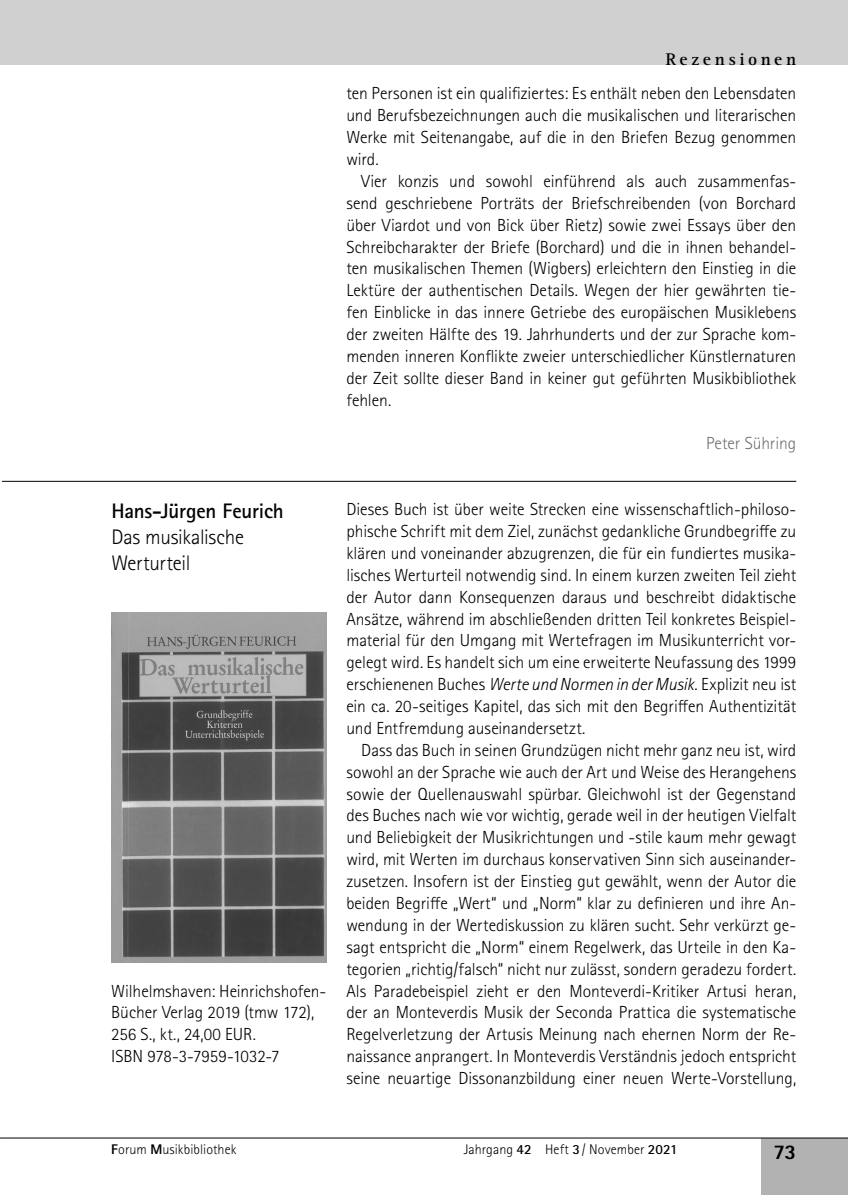
<style>
.page{position:relative;width:848px;height:1195px;background:#fff}
.page>*{position:absolute;margin:0;border:0;box-sizing:border-box;transform-origin:0 0}
.Überschrift__Rezensi{font:300 21px/26.2px "Rotis Sans Serif Pro";letter-spacing:-.015em;color:#000}
.Überschrift__Rezensi-2{font:700 21px "Rotis Sans Serif Pro";letter-spacing:-.01em;color:#000}
.t1{font:800 21px "Rotis Sans Serif Pro";color:#000}
.Absatz_mit_Einzug{font:300 17.5px/21.9px "Rotis Sans Serif Pro";letter-spacing:-.005em;color:#000;text-align:justify}
.Absatz_ohne_Einzug{font:300 17.5px/21.9px "Rotis Sans Serif Pro";color:#000;text-align:justify}
.Autor_nach_Text{font:300 17.5px "Rotis Sans Serif Pro";letter-spacing:-.005em;color:#706f6f}
.t2{font:700 17.5px "Rotis Serif Pro";letter-spacing:.205em;color:#000}
.t3{font:300 14px "Rotis Sans Serif Pro";letter-spacing:.005em;color:#000}
.s1{font-style:italic}
.s2{font-weight:800}
.s3{font-weight:700}
</style>
<div class="page">
<div style="left:761px;top:1138px;width:86px;height:57px;background:#b3b2b2"></div>
<hr style="left:0;top:0;width:2px;height:65px;background:#d0d0d0">
<div style="left:2px;top:0;width:845px;height:65px;background:#d0d0d0"></div>
<hr style="left:2px;top:1137px;width:845px;height:1px;background:#000">
<img style="left:111px;top:612px;width:215px;height:350px">
<hr style="left:2px;top:481px;width:794px;height:1px;background:#000">
<p class="Überschrift__Rezensi-2" style="left:111px;top:497px;width:174px">Hans-Jürgen Feurich</p>
<p class="Überschrift__Rezensi" style="left:111px;top:524px;width:134px">Das musikalische<br>Werturteil</p>
<p class="Absatz_mit_Einzug" style="left:111px;top:980px;width:216px;text-align:left">Wilhelmshaven: Heinrichshofen-<br>Bücher Verlag 2019 (tmw 172),<br>256 S., kt., 24,00 EUR.</p>
<p class="Absatz_mit_Einzug" style="left:111px;top:1045px;width:170px">ISBN 978-3-7959-1032-7</p>
<p class="t2" style="left:665px;top:49px;width:132px">Rezensionen</p>
<p class="Absatz_mit_Einzug" style="left:346px;top:83px;width:451px">ten Personen ist ein qualifiziertes: Es enthält neben den Lebensdaten und Berufsbezeichnungen auch die musikalischen und literarischen Werke mit Seitenangabe, auf die in den Briefen Bezug genommen wird.</p>
<p class="Absatz_mit_Einzug" style="left:346px;top:170px;width:451px;text-indent:15px">Vier konzis und sowohl einführend als auch zusammenfas&shy;send geschriebene Porträts der Briefschreibenden (von Borchard über Viardot und von Bick über Rietz) sowie zwei Essays über den Schreibcharakter der Briefe (Borchard) und die in ihnen behandel&shy;ten musikalischen Themen (Wigbers) erleichtern den Einstieg in die Lektüre der authentischen Details. Wegen der hier gewährten tie&shy;fen Einblicke in das innere Getriebe des europäischen Musiklebens der zweiten Hälfte des 19. Jahrhunderts und der zur Sprache kom&shy;menden inneren Konflikte zweier unterschiedlicher Künstlernaturen der Zeit sollte dieser Band in keiner gut geführten Musikbibliothek fehlen.</p>
<p class="Autor_nach_Text" style="left:706px;top:433px;width:92px">Peter Sühring</p>
<p class="Absatz_ohne_Einzug" style="left:346px;top:498px;width:451px">Dieses Buch ist über weite Strecken eine wissenschaftlich-philoso&shy;phische Schrift mit dem Ziel, zunächst gedankliche Grundbegriffe zu klären und voneinander abzugrenzen, die für ein fundiertes musika&shy;lisches Werturteil notwendig sind. In einem kurzen zweiten Teil zieht der Autor dann Konsequenzen daraus und beschreibt didaktische Ansätze, während im abschließenden dritten Teil konkretes Beispiel&shy;material für den Umgang mit Wertefragen im Musikunterricht vor&shy;gelegt wird. Es handelt sich um eine erweiterte Neufassung des 1999 erschienenen Buches <span class="s1">Werte und Normen in der Musik</span>. Explizit neu ist ein ca. 20-seitiges Kapitel, das sich mit den Begriffen Authentizität und Entfremdung auseinandersetzt.</p>
<p class="Absatz_mit_Einzug" style="left:346px;top:739px;width:451px;text-indent:15px">Dass das Buch in seinen Grundzügen nicht mehr ganz neu ist, wird sowohl an der Sprache wie auch der Art und Weise des Herangehens sowie der Quellenauswahl spürbar. Gleichwohl ist der Gegenstand des Buches nach wie vor wichtig, gerade weil in der heutigen Vielfalt und Beliebigkeit der Musikrichtungen und -stile kaum mehr gewagt wird, mit Werten im durchaus konservativen Sinn sich auseinander&shy;zusetzen. Insofern ist der Einstieg gut gewählt, wenn der Autor die beiden Begriffe „Wert“ und „Norm“ klar zu definieren und ihre An&shy;wendung in der Wertediskussion zu klären sucht. Sehr verkürzt ge&shy;sagt entspricht die „Norm“ einem Regelwerk, das Urteile in den Ka&shy;tegorien „richtig/falsch“ nicht nur zulässt, sondern geradezu fordert.<br>Als Paradebeispiel zieht er den Monteverdi-Kritiker Artusi heran, der an Monteverdis Musik der Seconda Prattica die systematische Regelverletzung der Artusis Meinung nach ehernen Norm der Re&shy;naissance anprangert. In Monteverdis Verständnis jedoch entspricht seine neuartige Dissonanzbildung einer neuen Werte-Vorstellung,</p>
<p class="t3" style="left:111px;top:1141px;width:127px"><span class="s2">F</span>orum <span class="s2">M</span>usikbibliothek</p>
<p class="t3" style="left:463px;top:1141px;width:215px">Jahrgang <span class="s3">42</span> Heft <span class="s3">3</span> / November <span class="s3">2021</span></p>
<p class="t1" style="left:773px;top:1138px;width:24px">73</p>
</div>
